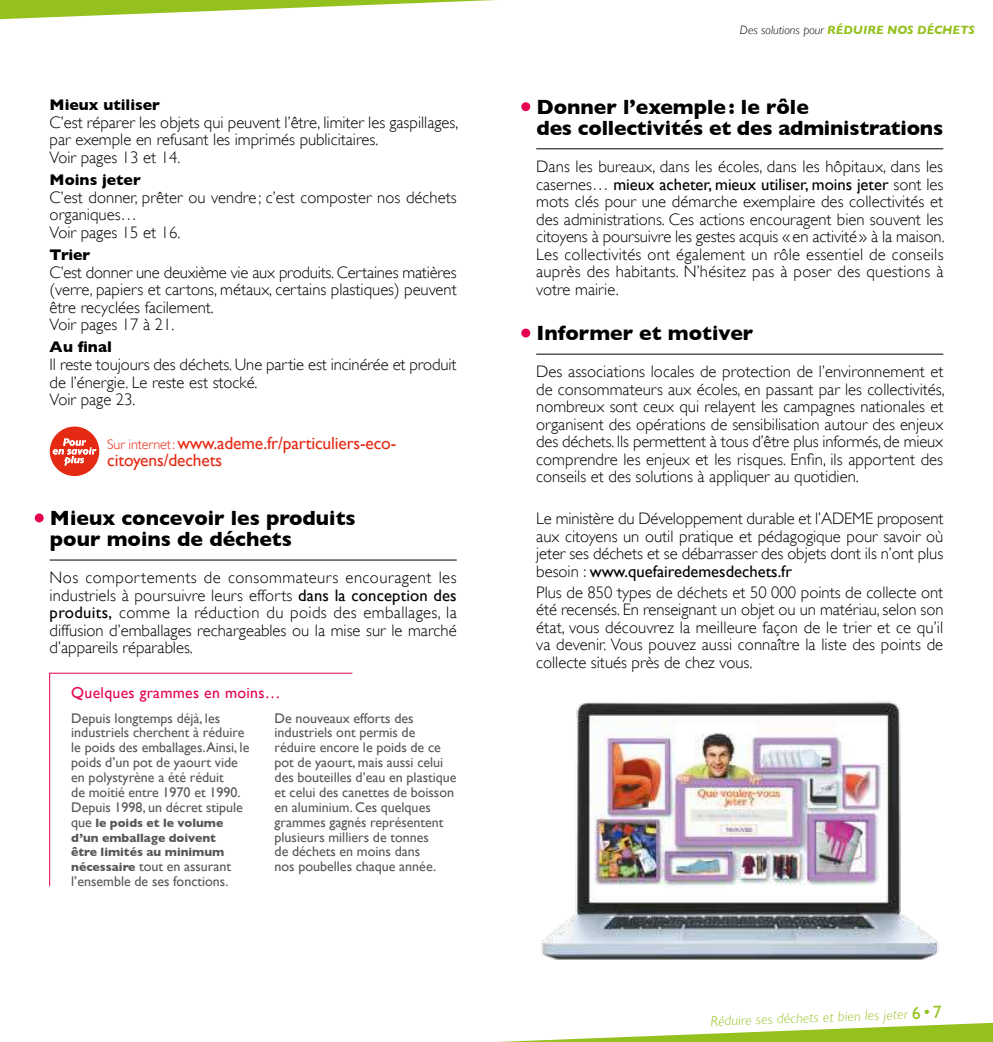
<style>
.page{position:relative;width:993px;height:1042px;background:#fff}
.page>*{position:absolute;margin:0;border:0;box-sizing:border-box;transform-origin:0 0}
.t1{font:700 21px/21px "Gill Sans";color:#000}
.t2{font:17.5px/17.5px "Gill Sans";letter-spacing:-.01em;color:#e52a13}
.t3{font:300 16.62px/17.5px "Gill Sans";color:#000;text-align:justify}
.t4{font:700 15.75px "Gill Sans";color:#000}
.t5{font:15.75px "Gill Sans";letter-spacing:.02em;color:#e50051}
.t6{font:14px/14.9px "Gill Sans";color:#575756}
.t7{font:italic 300 14px "Gill Sans";color:#95c11f}
.t8{font:700 12.25px/14.9px "Gill Sans";color:#575756}
.t9{font:italic 700 12.25px "Gill Sans";color:#95c11f}
.s1{font-weight:300;font-size:14px}
.s2{font-weight:400}
.s3{font-weight:400;font-size:14px}
.s4{font-weight:700;font-size:12.25px}
.s5{font-weight:300;color:#000}
.s6{font-weight:400;font-style:normal;font-size:17.5px}
.s7{font-style:normal;font-size:17.5px}
</style>
<div class="page">
<svg style="left:0;top:0;width:495px;height:20px"></svg>
<svg style="left:498px;top:1022px;width:494px;height:20px"></svg>
<hr style="left:536px;top:148px;width:407px;height:1px;background:#000">
<hr style="left:536px;top:354px;width:407px;height:1px;background:#000">
<div style="left:521px;top:102px;width:9px;height:9px;background:#e50051;border-radius:50%"></div>
<div style="left:521px;top:328px;width:9px;height:9px;background:#e50051;border-radius:50%"></div>
<img style="left:541px;top:701px;width:398px;height:259px">
<hr style="left:50px;top:560px;width:406px;height:1px;background:#000">
<svg style="left:50px;top:426px;width:49px;height:50px"></svg>
<div style="left:35px;top:513px;width:9px;height:9px;background:#e50051;border-radius:50%"></div>
<svg style="left:49px;top:673px;width:304px;height:214px"></svg>
<p class="t4" style="left:50px;top:95px;width:112px">Mieux utiliser</p>
<p class="t3" style="left:50px;top:113px;width:410px;text-align:left">C’est réparer les objets qui peuvent l’être, limiter les gaspillages, par exemple en refusant les imprimés publicitaires.<br>Voir pages 13 et 14.</p>
<p class="t4" style="left:50px;top:170px;width:93px">Moins jeter</p>
<p class="t3" style="left:50px;top:188px;width:408px;text-align:left">C’est donner, prêter ou vendre ; c’est composter nos déchets organiques…<br>Voir pages 15 et 16.</p>
<p class="t4" style="left:50px;top:245px;width:42px">Trier</p>
<p class="t3" style="left:50px;top:263px;width:408px;text-align:left">C’est donner une deuxième vie aux produits. Certaines matières (verre, papiers et cartons, métaux, certains plastiques) peuvent être recyclées facilement.<br>Voir pages 17 à 21.</p>
<p class="t4" style="left:50px;top:338px;width:64px">Au final</p>
<p class="t3" style="left:50px;top:356px;width:408px;text-align:left">Il reste toujours des déchets. Une partie est incinérée et produit de l’énergie. Le reste est stocké.<br>Voir page 23.</p>
<p class="t2" style="left:107px;top:434px;width:290px"><span class="s1">Sur internet:</span> www.ademe.fr/particuliers-eco&shy;citoyens/dechets</p>
<p class="t1" style="left:50px;top:507px;width:307px">Mieux concevoir les produits pour moins de déchets</p>
<p class="t3" style="left:50px;top:569px;width:408px">Nos comportements de consommateurs encouragent les industriels à poursuivre leurs efforts <span class="s2">dans la conception des produits,</span> comme la réduction du poids des emballages, la diffusion d’emballages rechargeables ou la mise sur le marché d’appareils réparables.</p>
<p class="t5" style="left:71px;top:683px;width:211px">Quelques grammes en moins…</p>
<p class="t6" style="left:71px;top:710px;width:180px">Depuis longtemps déjà, les industriels cherchent à réduire le poids des emballages. Ainsi, le poids d’un pot de yaourt vide en polystyrène a été réduit<br>de moitié entre 1970 et 1990.<br>Depuis 1998, un décret stipule</p>
<p class="t8" style="left:71px;top:815px;width:155px"><span class="s3">que</span> le poids et le volume d’un emballage doivent être limités au minimum</p>
<p class="t6" style="left:71px;top:859px;width:161px"><span class="s4">nécessaire</span> tout en assurant l’ensemble de ses fonctions.</p>
<p class="t6" style="left:274px;top:710px;width:183px">De nouveaux efforts des industriels ont permis de réduire encore le poids de ce pot de yaourt, mais aussi celui des bouteilles d’eau en plastique et celui des canettes de boisson en aluminium. Ces quelques grammes gagnés représentent plusieurs milliers de tonnes<br>de déchets en moins dans<br>nos poubelles chaque année.</p>
<p class="t9" style="left:739px;top:22px;width:236px"><span class="s5">Des solutions pour</span> RÉDUIRE NOS DÉCHETS</p>
<p class="t1" style="left:536px;top:96px;width:408px">Donner l’exemple: le rôle<br>des collectivités et des administrations</p>
<p class="t3" style="left:536px;top:158px;width:410px">Dans les bureaux, dans les écoles, dans les hôpitaux, dans les casernes… <span class="s2">mieux acheter, mieux utiliser, moins jeter</span> sont les mots clés pour une démarche exemplaire des collectivités et des administrations. Ces actions encouragent bien souvent les citoyens à poursuivre les gestes acquis «en activité» à la maison.<br>Les collectivités ont également un rôle essentiel de conseils auprès des habitants. N’hésitez pas à poser des questions à votre mairie.</p>
<p class="t1" style="left:536px;top:322px;width:218px">Informer et motiver</p>
<p class="t3" style="left:536px;top:363px;width:410px">Des associations locales de protection de l’environnement et de consommateurs aux écoles, en passant par les collectivités, nombreux sont ceux qui relayent les campagnes nationales et organisent des opérations de sensibilisation autour des enjeux des déchets. Ils permettent à tous d’être plus informés, de mieux comprendre les enjeux et les risques. Enfin, ils apportent des conseils et des solutions à appliquer au quotidien.</p>
<p class="t3" style="left:536px;top:510px;width:408px">Le ministère du Développement durable et l’ADEME proposent aux citoyens un outil pratique et pédagogique pour savoir où jeter ses déchets et se débarrasser des objets dont ils n’ont plus besoin : <span class="s2">www.quefairedemesdechets.fr</span></p>
<p class="t3" style="left:536px;top:583px;width:408px">Plus de 850 types de déchets et 50 000 points de collecte ont été recensés. En renseignant un objet ou un matériau, selon son état, vous découvrez la meilleure façon de le trier et ce qu’il va devenir. Vous pouvez aussi connaître la liste des points de collecte situés près de chez vous.</p>
<p class="t7" style="left:710px;top:1013px;width:233px;rotate:-2deg">Réduire ses déchets et bien les jeter <span class="s6">6</span><span class="s7">•</span><span class="s6">7</span></p>
</div>
